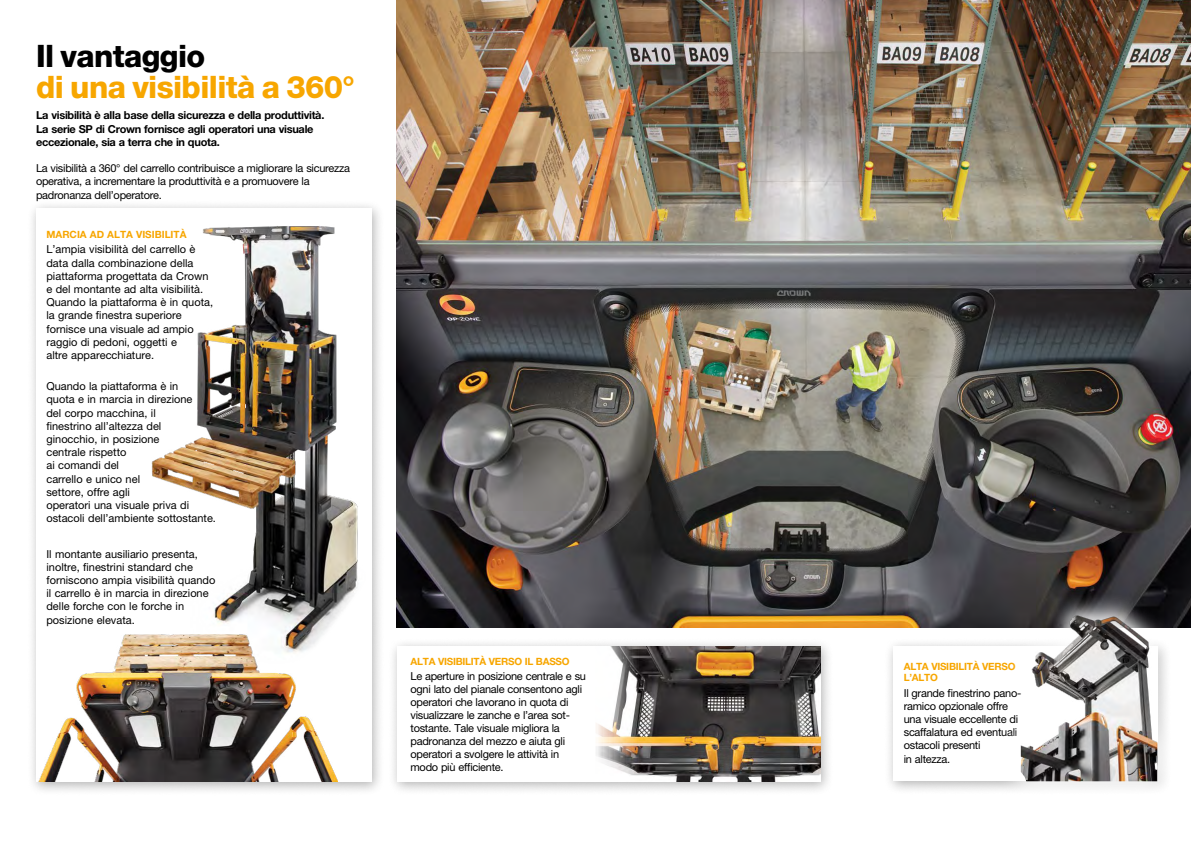
<style>
.page{position:relative;width:1191px;height:842px;background:#fff}
.page>*{position:absolute;margin:0;border:0;box-sizing:border-box;transform-origin:0 0}
.t1{font:800 31px "Helvetica Neue LT Std";letter-spacing:-.02em;color:#f7a600}
.t2{font:800 31px "Helvetica Neue LT Std";letter-spacing:-.02em;color:#000}
.t3{font:11px/13.2px "Helvetica Neue LT Std";color:#000}
.t4{font:11px/13.2px "Helvetica Neue LT Std";letter-spacing:-.025em;color:#000}
.t5{font:700 11px/13.2px "Helvetica Neue LT Std";letter-spacing:-.025em;color:#000}
.t6{font:700 10px/11px "Helvetica Neue LT Std";letter-spacing:-.025em;color:#f7a600}
.t7{font:700 10px "Helvetica Neue LT Std";color:#f7a600}
</style>
<div class="page">
<img style="left:396px;top:0;width:795px;height:627px">
<div style="left:27px;top:200px;width:359px;height:596px;background:#000;opacity:.3"></div>
<div style="left:36px;top:209px;width:335px;height:573px;background:#fff"></div>
<img style="left:151px;top:226px;width:207px;height:390px">
<div style="left:387px;top:637px;width:447px;height:159px;background:#000;opacity:.3"></div>
<div style="left:397px;top:647px;width:423px;height:135px;background:#fff"></div>
<div style="left:884px;top:637px;width:287px;height:158px;background:#000;opacity:.3"></div>
<div style="left:893px;top:647px;width:264px;height:134px;background:#fff"></div>
<img style="left:596px;top:647px;width:224px;height:135px">
<svg style="left:995px;top:591px;width:188px;height:204px"></svg>
<img style="left:1020px;top:603px;width:137px;height:178px">
<img style="left:38px;top:609px;width:299px;height:173px">
<h1 class="t2" style="left:36px;top:38px;width:171px">Il vantaggio</h1>
<h1 class="t1" style="left:36px;top:69px;width:320px">di una visibilità a 360°</h1>
<p class="t5" style="left:36px;top:109px;width:290px">La visibilità è alla base della sicurezza e della produttività.<br>La serie SP di Crown fornisce agli operatori una visuale eccezionale, sia a terra che in quota.</p>
<p class="t4" style="left:36px;top:162px;width:316px">La visibilità a 360° del carrello contribuisce a migliorare la sicurezza operativa, a incrementare la produttività e a promuovere la padronanza dell’operatore.</p>
<p class="t7" style="left:46px;top:228px;width:142px">MARCIA AD ALTA VISIBILITÀ</p>
<p class="t3" style="left:46px;top:243px;width:168px">L’ampia visibilità del carrello è data dalla combinazione della piattaforma progettata da Crown e del montante ad alta visibilità.<br>Quando la piattaforma è in quota, la grande finestra superiore fornisce una visuale ad ampio raggio di pedoni, oggetti e<br>altre apparecchiature.</p>
<p class="t3" style="left:46px;top:379px;width:171px">Quando la piattaforma è in<br>quota e in marcia in direzione<br>del corpo macchina, il<br>finestrino all’altezza del<br>ginocchio, in posizione<br>centrale rispetto<br>ai comandi del<br>carrello e unico nel<br>settore, offre agli<br>operatori una visuale priva di ostacoli dell’ambiente sottostante.</p>
<p class="t3" style="left:46px;top:547px;width:170px">Il montante ausiliario presenta, inoltre, finestrini standard che forniscono ampia visibilità quando il carrello è in marcia in direzione delle forche con le forche in posizione elevata.</p>
<p class="t6" style="left:410px;top:655px;width:161px">ALTA VISIBILITÀ VERSO IL BASSO</p>
<p class="t4" style="left:410px;top:669px;width:177px">Le aperture in posizione centrale e su ogni lato del pianale consentono agli operatori che lavorano in quota di visualizzare le zanche e l’area sot&shy;tostante. Tale visuale migliora la padronanza del mezzo e aiuta gli operatori a svolgere le attività in modo più efficiente.</p>
<p class="t6" style="left:903px;top:661px;width:113px">ALTA VISIBILITÀ VERSO<br>L’ALTO</p>
<p class="t4" style="left:903px;top:686px;width:119px">Il grande finestrino pano&shy;ramico opzionale offre una visuale eccellente di scaffalatura ed eventuali ostacoli presenti<br>in altezza.</p>
</div>
